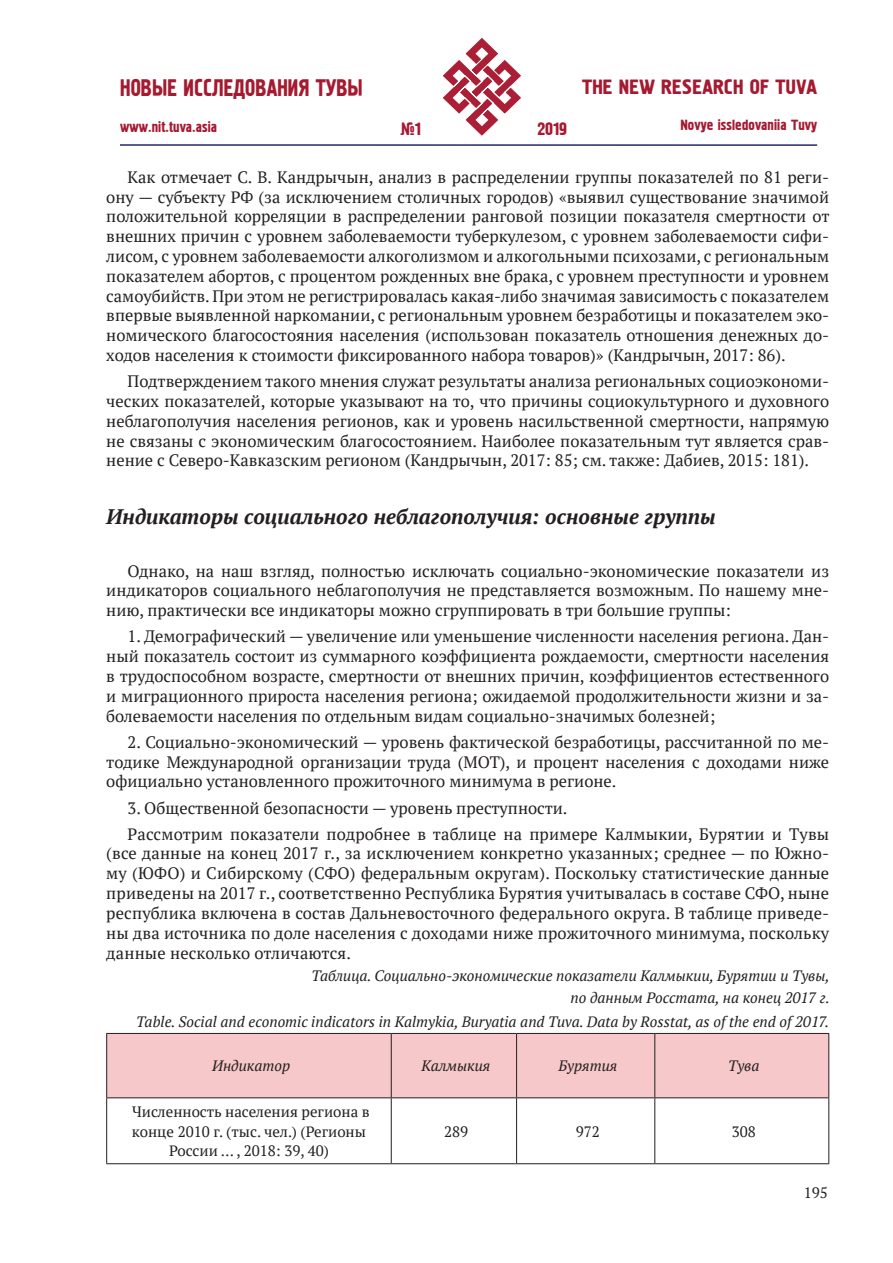
<style>
.page{position:relative;width:893px;height:1263px;background:#fff}
.page>*{position:absolute;margin:0;border:0;box-sizing:border-box;transform-origin:0 0}
.t1{font:24.3px "Pollock 1 CTT";color:#a51a30;scale:.86 1}
.Подзаголовок{font:italic 700 21px "PT Serif";color:#231f20}
.t2{font:21px "Pollock 1 CTT";color:#a51a30}
.t3{font:18px "Pollock 1 CTT";color:#a51a30}
.Текст{font:16.5px/19.8px "PT Serif";color:#231f20;text-align:justify}
.Текст-2{font:italic 15px "PT Serif";color:#231f20}
.t4{font:15px/19.5px "PT Serif";color:#231f20;text-align:center}
.t5{font:15px "Pollock 1 CTT";color:#a51a30}
</style>
<div class="page">
<hr style="left:120px;top:144px;width:697px;height:2px;background:#232965">
<svg style="left:120px;top:144px;width:245px;height:2px"></svg>
<svg style="left:442px;top:38px;width:80px;height:98px"></svg>
<div style="left:107px;top:1034px;width:721px;height:63px;background:#f6c8c9"></div>
<hr style="left:106px;top:1033px;width:285px;height:1px;background:#231f20">
<hr style="left:391px;top:1033px;width:126px;height:1px;background:#231f20">
<hr style="left:517px;top:1033px;width:138px;height:1px;background:#231f20">
<hr style="left:655px;top:1033px;width:174px;height:1px;background:#231f20">
<hr style="left:106px;top:1097px;width:285px;height:1px;background:#231f20">
<hr style="left:391px;top:1097px;width:126px;height:1px;background:#231f20">
<hr style="left:517px;top:1097px;width:138px;height:1px;background:#231f20">
<hr style="left:655px;top:1097px;width:174px;height:1px;background:#231f20">
<hr style="left:106px;top:1163px;width:285px;height:1px;background:#231f20">
<hr style="left:391px;top:1163px;width:126px;height:1px;background:#231f20">
<hr style="left:517px;top:1163px;width:138px;height:1px;background:#231f20">
<hr style="left:655px;top:1163px;width:174px;height:1px;background:#231f20">
<hr style="left:106px;top:1034px;width:1px;height:63px;background:#231f20">
<hr style="left:106px;top:1098px;width:1px;height:65px;background:#231f20">
<hr style="left:391px;top:1034px;width:1px;height:63px;background:#231f20">
<hr style="left:516px;top:1034px;width:1px;height:63px;background:#231f20">
<hr style="left:654px;top:1034px;width:1px;height:63px;background:#231f20">
<hr style="left:828px;top:1034px;width:1px;height:63px;background:#231f20">
<hr style="left:391px;top:1098px;width:1px;height:65px;background:#231f20">
<hr style="left:516px;top:1098px;width:1px;height:65px;background:#231f20">
<hr style="left:654px;top:1098px;width:1px;height:65px;background:#231f20">
<hr style="left:828px;top:1098px;width:1px;height:65px;background:#231f20">
<h1 class="t1" style="left:120px;top:74px;width:284px">НОВЫЕ ИССЛЕДОВАНИЯ ТУВЫ</h1>
<p class="t5" style="left:120px;top:118px;width:98px">www.nit.tuva.asia</p>
<p class="t2" style="left:582px;top:75px;width:236px">THE NEW RESEARCH OF TUVA</p>
<p class="t5" style="left:680px;top:117px;width:138px">Novye issledovaniia Tuvy</p>
<p class="t3" style="left:400px;top:119px;width:22px">№1</p>
<p class="t3" style="left:537px;top:119px;width:31px">2019</p>
<p class="Текст" style="left:106px;top:167px;width:725px;text-indent:21px">Как отмечает С. В. Кандрычын, анализ в распределении группы показателей по 81 реги&shy;ону — субъекту РФ (за исключением столичных городов) «выявил существование значимой положительной корреляции в распределении ранговой позиции показателя смертности от внешних причин с уровнем заболеваемости туберкулезом, с уровнем заболеваемости сифи&shy;лисом, с уровнем заболеваемости алкоголизмом и алкогольными психозами, с региональным показателем абортов, с процентом рожденных вне брака, с уровнем преступности и уровнем самоубийств. При этом не регистрировалась какая-либо значимая зависимость с показателем впервые выявленной наркомании, с региональным уровнем безработицы и показателем эко&shy;номического благосостояния населения (использован показатель отношения денежных до&shy;ходов населения к стоимости фиксированного набора товаров)» (Кандрычын, 2017: 86).</p>
<p class="Текст" style="left:106px;top:371px;width:724px;text-indent:21px">Подтверждением такого мнения служат результаты анализа региональных социоэкономи&shy;ческих показателей, которые указывают на то, что причины социокультурного и духовного неблагополучия населения регионов, как и уровень насильственной смертности, напрямую не связаны с экономическим благосостоянием. Наиболее показательным тут является срав&shy;нение с Северо-Кавказским регионом (Кандрычын, 2017: 85; см. также: Дабиев, 2015: 181).</p>
<p class="Подзаголовок" style="left:106px;top:503px;width:611px">Индикаторы социального неблагополучия: основные группы</p>
<p class="Текст" style="left:106px;top:561px;width:724px;text-indent:21px">Однако, на наш взгляд, полностью исключать социально-экономические показатели из индикаторов социального неблагополучия не представляется возможным. По нашему мне&shy;нию, практически все индикаторы можно сгруппировать в три большие группы:</p>
<p class="Текст" style="left:106px;top:626px;width:724px;text-indent:21px">1. Демографический — увеличение или уменьшение численности населения региона. Дан&shy;ный показатель состоит из суммарного коэффициента рождаемости, смертности населения в трудоспособном возрасте, смертности от внешних причин, коэффициентов естественного и миграционного прироста населения региона; ожидаемой продолжительности жизни и за&shy;болеваемости населения по отдельным видам социально-значимых болезней;</p>
<p class="Текст" style="left:106px;top:732px;width:724px;text-indent:21px">2. Социально-экономический — уровень фактической безработицы, рассчитанной по ме&shy;тодике Международной организации труда (МОТ), и процент населения с доходами ниже официально установленного прожиточного минимума в регионе.</p>
<p class="Текст" style="left:128px;top:797px;width:441px">3. Общественной безопасности — уровень преступности.</p>
<p class="Текст" style="left:106px;top:824px;width:724px;text-indent:21px">Рассмотрим показатели подробнее в таблице на примере Калмыкии, Бурятии и Тувы (все данные на конец 2017 г., за исключением конкретно указанных; среднее — по Южно&shy;му (ЮФО) и Сибирскому (СФО) федеральным округам). Поскольку статистические данные приведены на 2017 г., соответственно Республика Бурятия учитывалась в составе СФО, ныне республика включена в состав Дальневосточного федерального округа. В таблице приведе&shy;ны два источника по доле населения с доходами ниже прожиточного минимума, поскольку данные несколько отличаются.</p>
<p class="Текст-2" style="left:311px;top:966px;width:520px">Таблица. Социально-экономические показатели Калмыкии, Бурятии и Тувы,</p>
<p class="Текст-2" style="left:571px;top:988px;width:261px">по данным Росстата, на конец 2017 г.</p>
<p class="Текст-2" style="left:136px;top:1012px;width:695px">Table. Social and economic indicators in Kalmykia, Buryatia and Tuva. Data by Rosstat, as of the end of 2017.</p>
<p class="Текст-2" style="left:212px;top:1056px;width:80px">Индикатор</p>
<p class="Текст-2" style="left:422px;top:1056px;width:70px">Калмыкия</p>
<p class="Текст-2" style="left:558px;top:1056px;width:60px">Бурятия</p>
<p class="Текст-2" style="left:728px;top:1056px;width:33px">Тува</p>
<p class="t4" style="left:132px;top:1102px;width:239px">Численность населения региона в конце 2010 г. (тыс. чел.) (Регионы<br>России … , 2018: 39, 40)</p>
<p class="t4" style="left:444px;top:1121px;width:25px">289</p>
<p class="t4" style="left:576px;top:1121px;width:25px">972</p>
<p class="t4" style="left:732px;top:1121px;width:25px">308</p>
<p class="t4" style="left:804px;top:1183px;width:25px">195</p>
</div>
